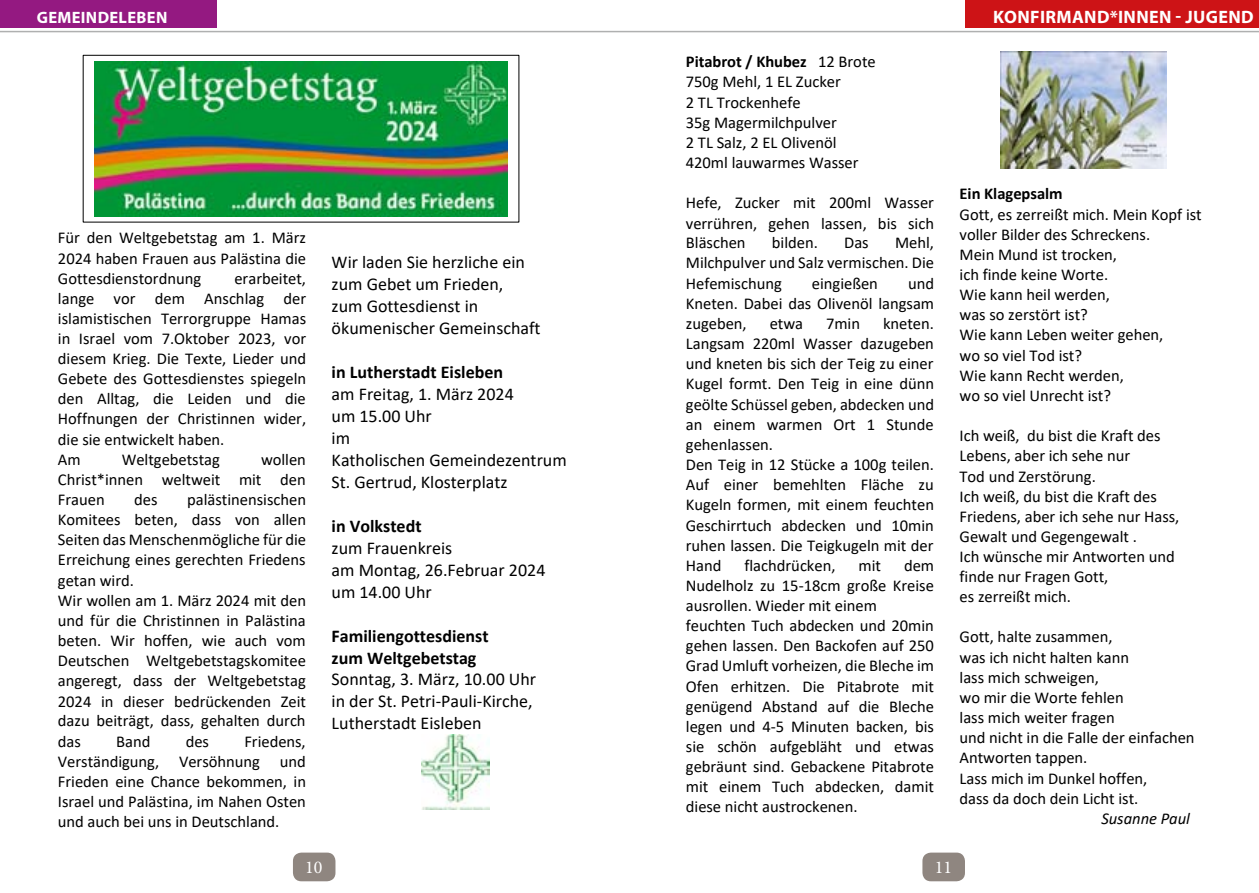
<style>
.page{position:relative;width:1259px;height:893px;background:#fff}
.page>*{position:absolute;margin:0;border:0;box-sizing:border-box;transform-origin:0 0}
.t1{font:18px/21.9px "Calibri";color:#000}
.t2{font:700 18px/21.9px "Calibri";color:#000}
.t3{font:700 18px "Myriad Pro";letter-spacing:.02em;color:#fff}
.t4{font:18px "Minion Pro";color:#fff}
.t5{font:16.5px/20.1px "Calibri";color:#000}
.t6{font:700 16.5px "Myriad Pro";letter-spacing:.02em;color:#fff}
.t7{font:700 16.5px "Calibri";color:#000}
.t8{font:italic 16.5px "Calibri";color:#000}
.s1{font-weight:700}
</style>
<div class="page">
<div style="left:293px;top:853px;width:42px;height:28px;background:#8f8680;border-radius:9px"></div>
<div style="left:922px;top:853px;width:43px;height:28px;background:#8f8680;border-radius:9px"></div>
<hr style="left:0;top:31px;width:1259px;height:1px;background:#afb0b0">
<div style="left:0;top:0;width:217px;height:28px;background:#941981"></div>
<div style="left:965px;top:0;width:294px;height:28px;background:#cd1316"></div>
<img style="left:421px;top:734px;width:68px;height:75px">
<div style="left:83px;top:55px;width:436px;height:167px;border:1px solid #000"></div>
<img style="left:94px;top:61px;width:414px;height:155px">
<img style="left:1000px;top:51px;width:166px;height:118px">
<p class="t6" style="left:37px;top:7px;width:132px">GEMEINDELEBEN</p>
<p class="t3" style="left:993px;top:6px;width:262px">KONFIRMAND*INNEN - JUGEND</p>
<p class="t5" style="left:58px;top:227px;width:250px;text-align:justify">Für den Weltgebetstag am 1. März 2024 haben Frauen aus Palästina die Gottesdienstordnung</p>
<p class="t5" style="left:58px;top:268px;width:250px;text-indent:176px">erarbeitet, lange vor dem Anschlag der islamistischen Terrorgruppe Hamas in Israel vom 7.Oktober 2023, vor diesem Krieg. Die Texte, Lieder und<br>Gebete des Gottesdienstes spiegeln den Alltag, die Leiden und die<br>Hoffnungen der Christinnen wider, die sie entwickelt haben.<br>Am</p>
<p class="t5" style="left:58px;top:449px;width:249px;text-align:justify;text-indent:203px">wollen Christ*innen weltweit mit den Frauen</p>
<p class="t5" style="left:122px;top:449px;width:100px">Weltgebetstag</p>
<p class="t5" style="left:58px;top:489px;width:250px;text-indent:129px">palästinensischen<br>Komitees beten, dass von allen<br>Seiten das Menschenmögliche für die<br>Erreichung eines gerechten Friedens getan wird.<br>Wir wollen am 1. März 2024 mit den und für die Christinnen in Palästina beten. Wir hoffen, wie auch vom<br>Deutschen Weltgebetstagskomitee angeregt, dass der Weltgebetstag<br>2024 in dieser bedrückenden Zeit dazu beiträgt, dass, gehalten durch das</p>
<p class="t5" style="left:134px;top:489px;width:25px">des</p>
<p class="t5" style="left:58px;top:731px;width:250px;text-align:justify;text-indent:186px">Friedens, Verständigung, Versöhnung und Frieden eine Chance bekommen, in Israel und Palästina, im Nahen Osten und auch bei uns in Deutschland.</p>
<p class="t5" style="left:116px;top:731px;width:36px">Band</p>
<p class="t5" style="left:186px;top:731px;width:25px">des</p>
<p class="t1" style="left:332px;top:250px;width:210px">Wir laden Sie herzliche ein zum Gebet um Frieden,<br>zum Gottesdienst in ökumenischer Gemeinschaft</p>
<p class="t2" style="left:332px;top:360px;width:173px">in Lutherstadt Eisleben</p>
<p class="t1" style="left:332px;top:383px;width:237px">am Freitag, 1. März 2024<br>um 15.00 Uhr<br>im<br>Katholischen Gemeindezentrum<br>St. Gertrud, Klosterplatz</p>
<p class="t2" style="left:332px;top:515px;width:91px">in Volkstedt</p>
<p class="t1" style="left:332px;top:536px;width:215px">zum Frauenkreis<br>am Montag, 26.Februar 2024 um 14.00 Uhr</p>
<p class="t2" style="left:332px;top:624px;width:158px">Familiengottesdienst zum Weltgebetstag</p>
<p class="t1" style="left:332px;top:668px;width:206px">Sonntag, 3. März, 10.00 Uhr in der St. Petri-Pauli-Kirche,<br>Lutherstadt Eisleben</p>
<p class="t5" style="left:686px;top:51px;width:191px"><span class="s1">Pitabrot / Khubez</span> 12 Brote<br>750g Mehl, 1 EL Zucker<br>2 TL Trockenhefe<br>35g Magermilchpulver<br>2 TL Salz, 2 EL Olivenöl<br>420ml lauwarmes Wasser</p>
<p class="t5" style="left:686px;top:192px;width:250px;text-align:justify">Hefe, Zucker mit 200ml Wasser verrühren, gehen lassen, bis sich Bläschen</p>
<p class="t5" style="left:686px;top:232px;width:250px;text-align:justify;text-indent:209px">Mehl, Milchpulver und Salz vermischen. Die Hefemischung</p>
<p class="t5" style="left:772px;top:232px;width:48px">bilden.</p>
<p class="t5" style="left:844px;top:232px;width:26px">Das</p>
<p class="t5" style="left:812px;top:273px;width:68px">eingießen</p>
<p class="t5" style="left:686px;top:273px;width:250px;text-align:justify;text-indent:222px">und Kneten. Dabei das Olivenöl langsam zugeben,</p>
<p class="t5" style="left:686px;top:313px;width:250px;text-indent:197px">kneten.<br>Langsam 220ml Wasser dazugeben und kneten bis sich der Teig zu einer<br>Kugel formt. Den Teig in eine dünn geölte Schüssel geben, abdecken und an einem warmen Ort 1 Stunde gehenlassen.<br>Den Teig in 12 Stücke a 100g teilen.<br>Auf einer bemehlten Fläche zu<br>Kugeln formen, mit einem feuchten<br>Geschirrtuch abdecken und 10min ruhen lassen. Die Teigkugeln mit der<br>Hand</p>
<p class="t5" style="left:769px;top:313px;width:35px">etwa</p>
<p class="t5" style="left:826px;top:313px;width:36px">7min</p>
<p class="t5" style="left:744px;top:555px;width:93px">flachdrücken,</p>
<p class="t5" style="left:858px;top:555px;width:24px">mit</p>
<p class="t5" style="left:686px;top:555px;width:250px;text-indent:218px">dem<br>Nudelholz zu 15-18cm große Kreise ausrollen. Wieder mit einem feuchten Tuch abdecken und 20min gehen lassen. Den Backofen auf 250<br>Grad Umluft vorheizen, die Bleche im<br>Ofen erhitzen. Die Pitabrote mit genügend Abstand auf die Bleche legen und 4-5 Minuten backen, bis sie schön aufgebläht und etwas gebräunt sind. Gebackene Pitabrote mit einem Tuch abdecken, damit diese nicht austrockenen.</p>
<p class="t7" style="left:959px;top:182px;width:105px">Ein Klagepsalm</p>
<p class="t5" style="left:959px;top:204px;width:244px">Gott, es zerreißt mich. Mein Kopf ist voller Bilder des Schreckens.<br>Mein Mund ist trocken,<br>ich finde keine Worte.<br>Wie kann heil werden,<br>was so zerstört ist?<br>Wie kann Leben weiter gehen,<br>wo so viel Tod ist?<br>Wie kann Recht werden,<br>wo so viel Unrecht ist?</p>
<p class="t5" style="left:959px;top:425px;width:221px">Ich weiß, du bist die Kraft des<br>Lebens, aber ich sehe nur<br>Tod und Zerstörung.<br>Ich weiß, du bist die Kraft des<br>Friedens, aber ich sehe nur Hass,<br>Gewalt und Gegengewalt .<br>Ich wünsche mir Antworten und finde nur Fragen Gott,<br>es zerreißt mich.</p>
<p class="t5" style="left:959px;top:626px;width:236px">Gott, halte zusammen,<br>was ich nicht halten kann<br>lass mich schweigen,<br>wo mir die Worte fehlen<br>lass mich weiter fragen<br>und nicht in die Falle der einfachen<br>Antworten tappen.<br>Lass mich im Dunkel hoffen,<br>dass da doch dein Licht ist.</p>
<p class="t8" style="left:1101px;top:807px;width:90px">Susanne Paul</p>
<p class="t4" style="left:305px;top:856px;width:19px">10</p>
<p class="t4" style="left:935px;top:856px;width:19px">11</p>
</div>
